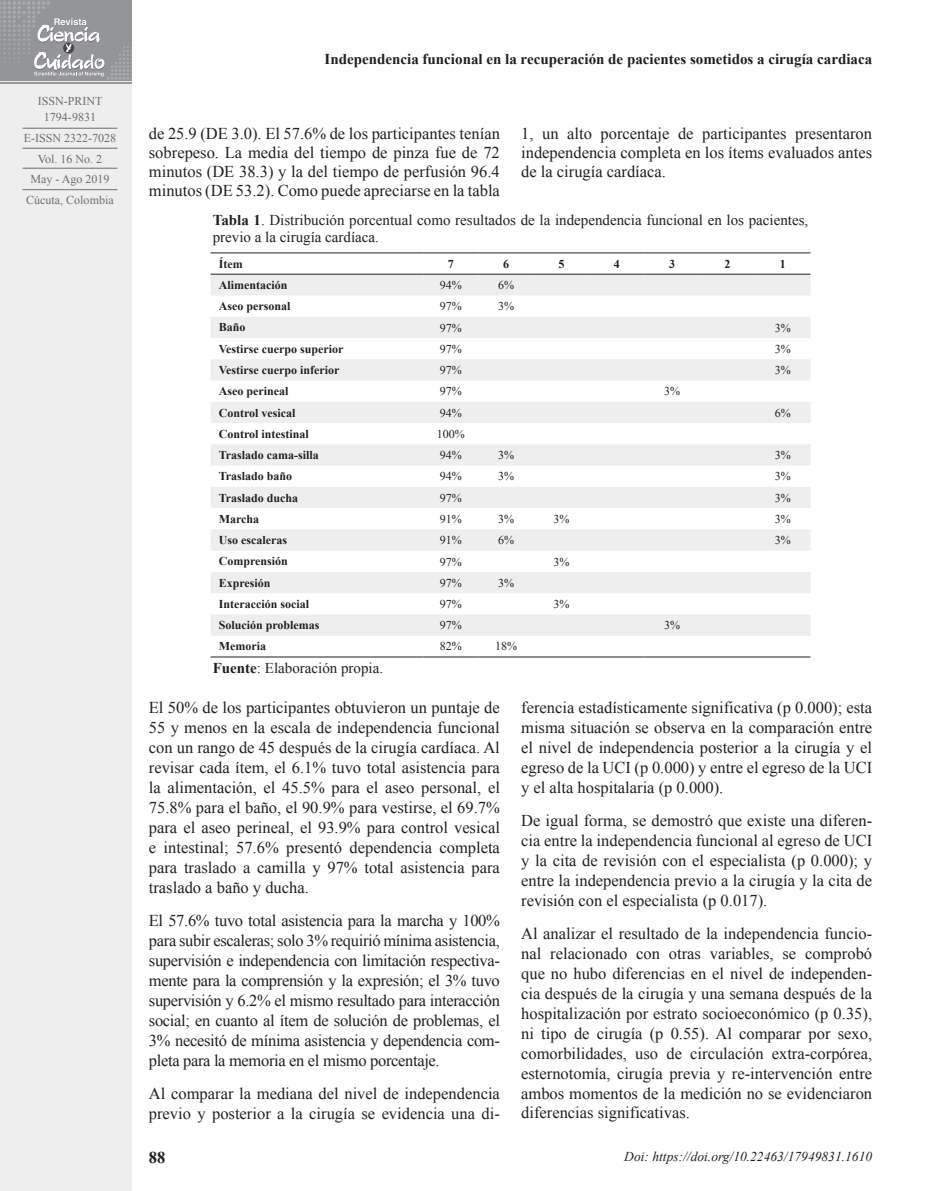
<style>
.page{position:relative;width:936px;height:1191px;background:#fff}
.page>*{position:absolute;margin:0;border:0;box-sizing:border-box;transform-origin:0 0}
.t1{font:16.5px/20px "Times New Roman";color:#231f20;text-align:justify}
.t2{font:700 16.5px "Times New Roman";color:#231f20}
.t3{font:15px/17.2px "Times New Roman";color:#231f20}
.t4{font:700 15px "Times New Roman";color:#231f20}
.t5{font:italic 13.5px "Times New Roman";color:#231f20}
.t6{font:700 12px "Times New Roman";color:#231f20}
.t7{font:12px "Times New Roman";color:#231f20}
.t8{font:12px/20.7px "Times New Roman";color:#6c6d70;text-align:center}
.s1{font-weight:700}
</style>
<div class="page">
<div style="left:0;top:0;width:131px;height:1191px;background:#eeeeef"></div>
<hr style="left:23px;top:128px;width:94px;height:1px;background:#6c6d70">
<hr style="left:23px;top:148px;width:94px;height:1px;background:#6c6d70">
<hr style="left:23px;top:168px;width:94px;height:1px;background:#6c6d70">
<hr style="left:23px;top:189px;width:94px;height:1px;background:#6c6d70">
<hr style="left:0;top:83px;width:132px;height:1px;background:#95979a">
<svg style="left:0;top:0;width:132px;height:82px;background:#9ea0a3"></svg>
<svg style="left:211px;top:275px;width:599px;height:360px;fill:#eeeeef"></svg>
<hr style="left:210px;top:253px;width:213px;height:1px;background:#231f20">
<hr style="left:423px;top:253px;width:55px;height:1px;background:#231f20">
<hr style="left:478px;top:253px;width:56px;height:1px;background:#231f20">
<hr style="left:534px;top:253px;width:55px;height:1px;background:#231f20">
<hr style="left:589px;top:253px;width:55px;height:1px;background:#231f20">
<hr style="left:644px;top:253px;width:55px;height:1px;background:#231f20">
<hr style="left:699px;top:253px;width:56px;height:1px;background:#231f20">
<hr style="left:755px;top:253px;width:55px;height:1px;background:#231f20">
<hr style="left:210px;top:274px;width:213px;height:1px;background:#231f20">
<hr style="left:423px;top:274px;width:55px;height:1px;background:#231f20">
<hr style="left:478px;top:274px;width:56px;height:1px;background:#231f20">
<hr style="left:534px;top:274px;width:55px;height:1px;background:#231f20">
<hr style="left:589px;top:274px;width:55px;height:1px;background:#231f20">
<hr style="left:644px;top:274px;width:55px;height:1px;background:#231f20">
<hr style="left:699px;top:274px;width:56px;height:1px;background:#231f20">
<hr style="left:755px;top:274px;width:55px;height:1px;background:#231f20">
<hr style="left:210px;top:656px;width:213px;height:1px;background:#231f20">
<hr style="left:423px;top:656px;width:55px;height:1px;background:#231f20">
<hr style="left:478px;top:656px;width:56px;height:1px;background:#231f20">
<hr style="left:534px;top:656px;width:55px;height:1px;background:#231f20">
<hr style="left:589px;top:656px;width:55px;height:1px;background:#231f20">
<hr style="left:644px;top:656px;width:55px;height:1px;background:#231f20">
<hr style="left:699px;top:656px;width:56px;height:1px;background:#231f20">
<hr style="left:755px;top:656px;width:55px;height:1px;background:#231f20">
<p class="t4" style="left:324px;top:49px;width:549px">Independencia funcional en la recuperación de pacientes sometidos a cirugía cardiaca</p>
<p class="t8" style="left:38px;top:92px;width:66px;line-height:16.5px">ISSN-PRINT<br>1794-9831</p>
<p class="t8" style="left:24px;top:127px;width:94px">E-ISSN 2322-7028<br>Vol. 16 No. 2<br>May - Ago 2019<br>Cúcuta, Colombia</p>
<p class="t1" style="left:149px;top:124px;width:352px;line-height:19px">de 25.9 (DE 3.0). El 57.6% de los participantes tenían sobrepeso. La media del tiempo de pinza fue de 72 minutos (DE 38.3) y la del tiempo de perfusión 96.4 minutos (DE 53.2). Como puede apreciarse en la tabla</p>
<p class="t1" style="left:521px;top:124px;width:352px;line-height:18.9px">1, un alto porcentaje de participantes presentaron independencia completa en los ítems evaluados antes de la cirugía cardíaca.</p>
<p class="t3" style="left:213px;top:211px;width:597px"><span class="s1">Tabla 1</span>. Distribución porcentual como resultados de la independencia funcional en los pacientes, previo a la cirugía cardíaca.</p>
<p class="t6" style="left:219px;top:255px;width:25px">Ítem</p>
<p class="t6" style="left:448px;top:255px;width:7px">7</p>
<p class="t6" style="left:503px;top:255px;width:7px">6</p>
<p class="t6" style="left:558px;top:255px;width:7px">5</p>
<p class="t6" style="left:614px;top:255px;width:7px">4</p>
<p class="t6" style="left:669px;top:255px;width:7px">3</p>
<p class="t6" style="left:724px;top:255px;width:7px">2</p>
<p class="t6" style="left:779px;top:255px;width:7px">1</p>
<p class="t6" style="left:219px;top:277px;width:70px">Alimentación</p>
<p class="t7" style="left:440px;top:277px;width:23px">94%</p>
<p class="t7" style="left:498px;top:277px;width:17px">6%</p>
<p class="t6" style="left:219px;top:298px;width:73px">Aseo personal</p>
<p class="t7" style="left:440px;top:298px;width:23px">97%</p>
<p class="t7" style="left:498px;top:298px;width:17px">3%</p>
<p class="t6" style="left:219px;top:319px;width:28px">Baño</p>
<p class="t7" style="left:440px;top:319px;width:23px">97%</p>
<p class="t7" style="left:774px;top:319px;width:17px">3%</p>
<p class="t6" style="left:219px;top:340px;width:126px">Vestirse cuerpo superior</p>
<p class="t7" style="left:440px;top:341px;width:23px">97%</p>
<p class="t7" style="left:774px;top:341px;width:17px">3%</p>
<p class="t6" style="left:219px;top:362px;width:122px">Vestirse cuerpo inferior</p>
<p class="t7" style="left:440px;top:362px;width:23px">97%</p>
<p class="t7" style="left:774px;top:362px;width:17px">3%</p>
<p class="t6" style="left:219px;top:383px;width:71px">Aseo perineal</p>
<p class="t7" style="left:440px;top:383px;width:23px">97%</p>
<p class="t7" style="left:664px;top:383px;width:17px">3%</p>
<p class="t6" style="left:219px;top:404px;width:78px">Control vesical</p>
<p class="t7" style="left:440px;top:404px;width:23px">94%</p>
<p class="t7" style="left:774px;top:404px;width:17px">6%</p>
<p class="t6" style="left:219px;top:425px;width:92px">Control intestinal</p>
<p class="t7" style="left:437px;top:426px;width:29px">100%</p>
<p class="t6" style="left:219px;top:447px;width:102px">Traslado cama-silla</p>
<p class="t7" style="left:440px;top:447px;width:23px">94%</p>
<p class="t7" style="left:498px;top:447px;width:17px">3%</p>
<p class="t7" style="left:774px;top:447px;width:17px">3%</p>
<p class="t6" style="left:219px;top:468px;width:75px">Traslado baño</p>
<p class="t7" style="left:440px;top:468px;width:23px">94%</p>
<p class="t7" style="left:498px;top:468px;width:17px">3%</p>
<p class="t7" style="left:774px;top:468px;width:17px">3%</p>
<p class="t6" style="left:219px;top:489px;width:81px">Traslado ducha</p>
<p class="t7" style="left:440px;top:489px;width:23px">97%</p>
<p class="t7" style="left:774px;top:489px;width:17px">3%</p>
<p class="t6" style="left:219px;top:510px;width:42px">Marcha</p>
<p class="t7" style="left:440px;top:511px;width:23px">91%</p>
<p class="t7" style="left:498px;top:511px;width:17px">3%</p>
<p class="t7" style="left:553px;top:511px;width:17px">3%</p>
<p class="t7" style="left:774px;top:511px;width:17px">3%</p>
<p class="t6" style="left:219px;top:532px;width:70px">Uso escaleras</p>
<p class="t7" style="left:440px;top:532px;width:23px">91%</p>
<p class="t7" style="left:498px;top:532px;width:17px">6%</p>
<p class="t7" style="left:774px;top:532px;width:17px">3%</p>
<p class="t6" style="left:219px;top:553px;width:71px">Comprensión</p>
<p class="t7" style="left:440px;top:553px;width:23px">97%</p>
<p class="t7" style="left:553px;top:553px;width:17px">3%</p>
<p class="t6" style="left:219px;top:574px;width:53px">Expresión</p>
<p class="t7" style="left:440px;top:574px;width:23px">97%</p>
<p class="t7" style="left:498px;top:574px;width:17px">3%</p>
<p class="t6" style="left:219px;top:595px;width:92px">Interacción social</p>
<p class="t7" style="left:440px;top:596px;width:23px">97%</p>
<p class="t7" style="left:553px;top:596px;width:17px">3%</p>
<p class="t6" style="left:219px;top:617px;width:102px">Solución problemas</p>
<p class="t7" style="left:440px;top:617px;width:23px">97%</p>
<p class="t7" style="left:664px;top:617px;width:17px">3%</p>
<p class="t6" style="left:219px;top:638px;width:49px">Memoria</p>
<p class="t7" style="left:440px;top:638px;width:23px">82%</p>
<p class="t7" style="left:495px;top:638px;width:23px">18%</p>
<p class="t3" style="left:213px;top:659px;width:172px"><span class="s1">Fuente</span>: Elaboración propia.</p>
<p class="t1" style="left:149px;top:697px;width:352px">El 50% de los participantes obtuvieron un puntaje de 55 y menos en la escala de independencia funcional con un rango de 45 después de la cirugía cardíaca. Al revisar cada ítem, el 6.1% tuvo total asistencia para la alimentación, el 45.5% para el aseo personal, el 75.8% para el baño, el 90.9% para vestirse, el 69.7% para el aseo perineal, el 93.9% para control vesical e intestinal; 57.6% presentó dependencia completa para traslado a camilla y 97% total asistencia para traslado a baño y ducha.</p>
<p class="t1" style="left:149px;top:910px;width:352px">El 57.6% tuvo total asistencia para la marcha y 100% para subir escaleras; solo 3% requirió mínima asistencia, supervisión e independencia con limitación respectiva&shy;mente para la comprensión y la expresión; el 3% tuvo supervisión y 6.2% el mismo resultado para interacción social; en cuanto al ítem de solución de problemas, el 3% necesitó de mínima asistencia y dependencia com&shy;pleta para la memoria en el mismo porcentaje.</p>
<p class="t1" style="left:149px;top:1082px;width:352px">Al comparar la mediana del nivel de independencia previo y posterior a la cirugía se evidencia una di-</p>
<p class="t1" style="left:521px;top:697px;width:352px">ferencia estadísticamente significativa (p 0.000); esta misma situación se observa en la comparación entre el nivel de independencia posterior a la cirugía y el egreso de la UCI (p 0.000) y entre el egreso de la UCI y el alta hospitalaria (p 0.000).</p>
<p class="t1" style="left:521px;top:810px;width:352px">De igual forma, se demostró que existe una diferen&shy;cia entre la independencia funcional al egreso de UCI y la cita de revisión con el especialista (p 0.000); y entre la independencia previo a la cirugía y la cita de revisión con el especialista (p 0.017).</p>
<p class="t1" style="left:521px;top:922px;width:352px">Al analizar el resultado de la independencia funcio&shy;nal relacionado con otras variables, se comprobó que no hubo diferencias en el nivel de independen&shy;cia después de la cirugía y una semana después de la hospitalización por estrato socioeconómico (p 0.35), ni tipo de cirugía (p 0.55). Al comparar por sexo, comorbilidades, uso de circulación extra-corpórea, esternotomía, cirugía previa y re-intervención entre ambos momentos de la medición no se evidenciaron diferencias significativas.</p>
<p class="t2" style="left:149px;top:1146px;width:18px">88</p>
<p class="t5" style="left:624px;top:1147px;width:249px">Doi: https://doi.org/10.22463/17949831.1610</p>
</div>
